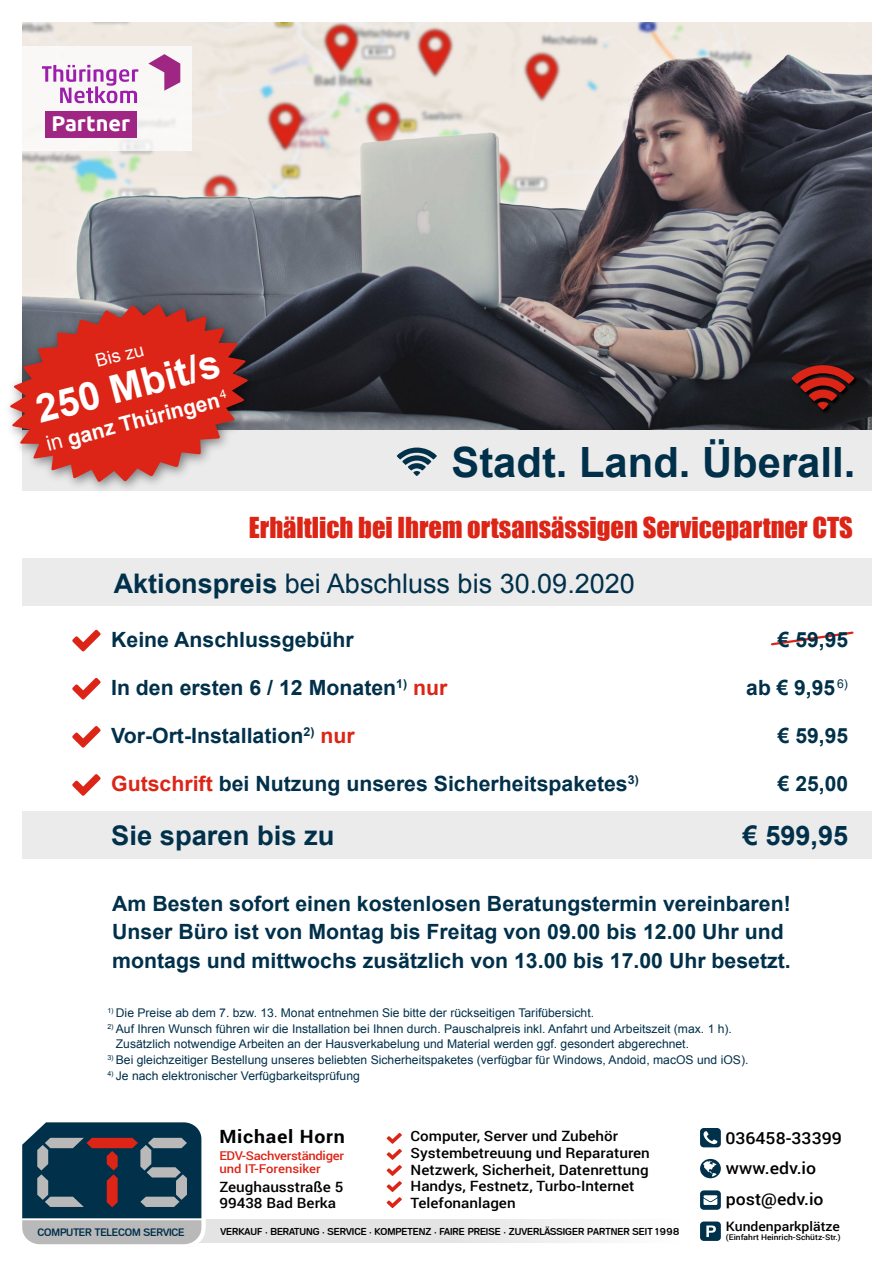
<style>
.page{position:relative;width:894px;height:1263px;background:#fff}
.page>*{position:absolute;margin:0;border:0;box-sizing:border-box;transform-origin:0 0}
.t1{font:700 41.7px "Arial";color:#00304a}
.t2{font:700 39px "Arial";color:#fff}
.t3{font:27px "Arial";color:#00304a}
.t4{font:700 27px "Arial";color:#00304a}
.t5{font:26.55px "Impact";color:#dc2516}
.t6{font:700 21.6px "Ubuntu";color:#fff}
.t7{font:700 21px/28.5px "Arial";color:#00304a}
.t8{font:700 21px "Arial";color:#fff}
.t9{font:700 18.3px "Roboto";letter-spacing:.04em;color:#000;scale:1.07 1}
.t10{font:18px "Arial";color:#fff}
.t11{font:500 16.5px/30px "Roboto";color:#000;scale:1.07 1}
.t12{font:500 14.25px/16.6px "Roboto";color:#000;scale:1.07 1}
.t13{font:500 13.05px "Roboto";color:#000;scale:1.07 1}
.t14{font:500 12.15px/13.6px "Roboto";letter-spacing:-.025em;color:#dc2517;scale:1.07 1}
.t15{font:12px/15.8px "Arial";color:#00304a}
.t16{font:500 10.35px "Mercedes";letter-spacing:-.01em;color:#00304a;scale:1.06 1}
.t17{font:500 9.6px "Mercedes";color:#000;scale:1.07 1}
.t18{font:500 7.95px "Roboto";color:#000;scale:1.07 1}
.s1{font-weight:400}
.s2{font-weight:700}
.s3{color:#dc2516}
</style>
<div class="page">
<div style="left:22px;top:811px;width:849px;height:48px;background:#ebebeb"></div>
<div style="left:22px;top:558px;width:849px;height:48px;background:#ebebeb"></div>
<svg style="left:700px;top:1128px;width:20px;height:19px"></svg>
<svg style="left:700px;top:1159px;width:20px;height:19px"></svg>
<svg style="left:700px;top:1190px;width:20px;height:20px"></svg>
<svg style="left:22px;top:1122px;width:573px;height:122px"></svg>
<svg style="left:700px;top:1221px;width:20px;height:20px"></svg>
<svg style="left:771px;top:631px;width:83px;height:15px"></svg>
<svg style="left:72px;top:630px;width:28px;height:21px"></svg>
<svg style="left:72px;top:678px;width:28px;height:21px"></svg>
<svg style="left:72px;top:726px;width:28px;height:22px"></svg>
<svg style="left:72px;top:774px;width:28px;height:22px"></svg>
<div style="left:22px;top:430px;width:849px;height:60px;background:#ebebeb"></div>
<img style="left:22px;top:22px;width:849px;height:30px">
<img style="left:22px;top:52px;width:849px;height:378px">
<img style="left:9px;top:299px;width:249px;height:192px">
<svg style="left:10px;top:305px;width:237px;height:177px;background:#c94d44"></svg>
<div style="left:22px;top:46px;width:169px;height:105px;background:#faf8f6"></div>
<div style="left:45px;top:111px;width:92px;height:27px;background:#9f2783"></div>
<svg style="left:148px;top:54px;width:32px;height:37px"></svg>
<svg style="left:42px;top:65px;width:96px;height:38px"></svg>
<img style="left:790px;top:365px;width:68px;height:49px">
<svg style="left:791px;top:365px;width:62px;height:45px;background:#661b16"></svg>
<svg style="left:396px;top:448px;width:40px;height:28px"></svg>
<h3 class="t6" style="left:52px;top:114px;width:80px">Partner</h3>
<h3 class="t10" style="left:94px;top:355px;width:51px;rotate:-15deg">Bis zu</h3>
<h2 class="t2" style="left:33px;top:397px;width:190px;rotate:-15deg">250 Mbit/s</h2>
<h3 class="t8" style="left:45px;top:437px;width:188px;rotate:-15deg"><span class="s1">in</span> ganz Thüringen<sup>4</sup></h3>
<h1 class="t1" style="left:451px;top:447px;width:405px">Stadt. Land. Überall.</h1>
<h3 class="t5" style="left:249px;top:517px;width:605px">Erhältlich bei Ihrem ortsansässigen Servicepartner CTS</h3>
<h3 class="t3" style="left:114px;top:573px;width:522px"><span class="s2">Aktionspreis</span> bei Abschluss bis 30.09.2020</h3>
<h3 class="t7" style="left:111px;top:627px;width:244px">Keine Anschlussgebühr</h3>
<h3 class="t7" style="left:111px;top:675px;width:338px">In den ersten 6 / 12 Monaten<sup>1)</sup> <span class="s3">nur</span></h3>
<h3 class="t7" style="left:111px;top:723px;width:245px">Vor-Ort-Installation<sup>2)</sup> <span class="s3">nur</span></h3>
<h3 class="t7" style="left:111px;top:771px;width:529px"><span class="s3">Gutschrift</span> bei Nutzung unseres Sicherheitspaketes<sup>3)</sup></h3>
<h3 class="t4" style="left:111px;top:825px;width:225px">Sie sparen bis zu</h3>
<h3 class="t7" style="left:777px;top:627px;width:72px">€ 59,95</h3>
<h3 class="t7" style="left:746px;top:675px;width:103px">ab € 9,95 <sup>6)</sup></h3>
<h3 class="t7" style="left:777px;top:723px;width:72px">€ 59,95</h3>
<h3 class="t7" style="left:777px;top:771px;width:72px">€ 25,00</h3>
<h3 class="t4" style="left:742px;top:825px;width:107px">€ 599,95</h3>
<h3 class="t7" style="left:112px;top:891px;width:680px">Am Besten sofort einen kostenlosen Beratungstermin vereinbaren!<br>Unser Büro ist von Montag bis Freitag von 09.00 bis 12.00 Uhr und montags und mittwochs zusätzlich von 13.00 bis 17.00 Uhr besetzt.</h3>
<p class="t15" style="left:107px;top:1006px;width:488px"><sup>1)</sup> Die Preise ab dem 7. bzw. 13. Monat entnehmen Sie bitte der rückseitigen Tarifübersicht.</p>
<p class="t15" style="left:116px;top:1022px;width:617px;text-indent:-9px"><sup>2)</sup> Auf Ihren Wunsch führen wir die Installation bei Ihnen durch. Pauschalpreis inkl. Anfahrt und Arbeitszeit (max. 1 h).<br>Zusätzlich notwendige Arbeiten an der Hausverkabelung und Material werden ggf. gesondert abgerechnet.</p>
<p class="t15" style="left:107px;top:1053px;width:642px"><sup>3)</sup> Bei gleichzeitiger Bestellung unseres beliebten Sicherheitspaketes (verfügbar für Windows, Andoid, macOS und iOS).</p>
<p class="t15" style="left:107px;top:1069px;width:254px"><sup>4)</sup> Je nach elektronischer Verfügbarkeitsprüfung</p>
<p class="t16" style="left:37px;top:1226px;width:140px">COMPUTER TELECOM SERVICE</p>
<h3 class="t9" style="left:219px;top:1124px;width:119px">Michael Horn</h3>
<p class="t14" style="left:219px;top:1148px;width:118px">EDV-Sachverständiger und IT-Forensiker</p>
<p class="t12" style="left:219px;top:1178px;width:117px;line-height:16.2px">Zeughausstraße 5<br>99438 Bad Berka</p>
<p class="t12" style="left:410px;top:1127px;width:225px">Computer, Server und Zubehör<br>Systembetreuung und Reparaturen<br>Netzwerk, Sicherheit, Datenrettung<br>Handys, Festnetz, Turbo-Internet<br>Telefonanlagen</p>
<h3 class="t11" style="left:725px;top:1122px;width:110px">036458-33399 www.edv.io</h3>
<p class="t17" style="left:220px;top:1226px;width:430px">VERKAUF · BERATUNG · SERVICE · KOMPETENZ · FAIRE PREISE · ZUVERLÄSSIGER PARTNER SEIT 1998</p>
<h3 class="t11" style="left:725px;top:1184px;width:93px">post@edv.io</h3>
<p class="t13" style="left:725px;top:1217px;width:108px">Kundenparkplätze</p>
<p class="t18" style="left:725px;top:1232px;width:109px">(Einfahrt Heinrich-Schütz-Str.)</p>
</div>
